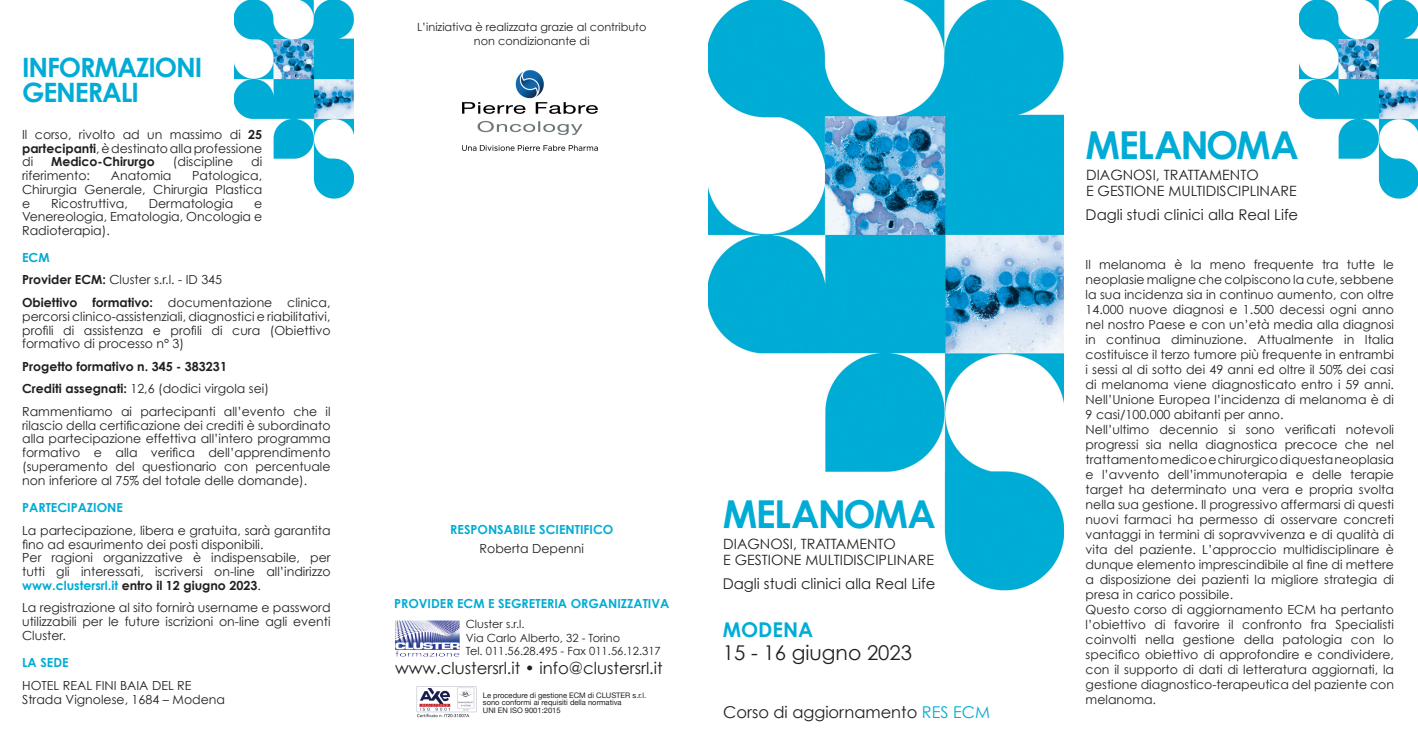
<style>
.page{position:relative;width:1418px;height:745px;background:#fff}
.page>*{position:absolute;margin:0;border:0;box-sizing:border-box;transform-origin:0 0}
.t1{font:700 38.38px "Century Gothic";letter-spacing:-.04em;color:#00acd5}
.t2{font:700 26.62px "Century Gothic";letter-spacing:-.04em;color:#00acd5}
.t3{font:20.38px "Century Gothic";color:#231f20}
.t4{font:700 20.38px "Century Gothic";color:#00acd5}
.t5{font:16.5px "Century Gothic";color:#231f20}
.t6{font:16.25px "Century Gothic";color:#231f20}
.t7{font:14.88px "Century Gothic";color:#231f20}
.t8{font:14.25px "Century Gothic";color:#231f20}
.t9{font:12.5px/15px "Century Gothic";color:#231f20;text-align:justify}
.t10{font:700 12.5px "Century Gothic";color:#00acd5}
.t11{font:700 12.5px "Century Gothic";color:#231f20}
.t12{font:11.25px "Century Gothic";color:#231f20}
.t13{font:7.62px "Helvetica Neue";color:#231f20}
.s1{font-weight:700}
.s2{font-weight:700;color:#00acd5}
.s3{color:#00acd5}
</style>
<div class="page">
<img style="left:235px;top:0;width:118px;height:199px">
<img style="left:1299px;top:0;width:118px;height:199px">
<img style="left:709px;top:0;width:354px;height:591px">
<img style="left:395px;top:620px;width:64px;height:36px">
<img style="left:416px;top:686px;width:61px;height:32px">
<img style="left:462px;top:70px;width:136px;height:81px">
<p class="t2" style="left:22px;top:50px;width:182px">INFORMAZIONI</p>
<p class="t2" style="left:22px;top:76px;width:118px">GENERALI</p>
<p class="t9" style="left:22px;top:127px;width:242px;line-height:13.8px">Il corso, rivolto ad un massimo di <span class="s1">25 partecipanti</span>, è destinato alla professione di</p>
<p class="t11" style="left:51px;top:154px;width:105px">Medico-Chirurgo</p>
<p class="t9" style="left:173px;top:154px;width:62px">(discipline</p>
<p class="t9" style="left:251px;top:154px;width:13px">di</p>
<p class="t9" style="left:22px;top:168px;width:69px">riferimento:</p>
<p class="t9" style="left:111px;top:168px;width:62px">Anatomia</p>
<p class="t9" style="left:22px;top:168px;width:242px;line-height:13.8px;text-indent:170px">Patologica, Chirurgia Generale, Chirurgia Plastica e</p>
<p class="t9" style="left:51px;top:195px;width:78px">Ricostruttiva,</p>
<p class="t9" style="left:149px;top:195px;width:86px">Dermatologia</p>
<p class="t9" style="left:22px;top:196px;width:242px;line-height:13.8px;text-indent:232px">e Venereologia, Ematologia, Oncologia e Radioterapia).</p>
<p class="t10" style="left:22px;top:249px;width:29px">ECM</p>
<p class="t9" style="left:22px;top:272px;width:201px"><span class="s1">Provider ECM:</span> Cluster s.r.l. - ID 345</p>
<p class="t9" style="left:22px;top:295px;width:310px;line-height:13.8px"><span class="s1">Obiettivo formativo:</span> documentazione clinica, percorsi clinico-assistenziali, diagnostici e riabilitativi, profili di assistenza e profili di cura (Obiettivo formativo di processo n° 3)</p>
<p class="t11" style="left:22px;top:358px;width:206px">Progetto formativo n. 345 - 383231</p>
<p class="t9" style="left:22px;top:381px;width:248px"><span class="s1">Crediti assegnati:</span> 12,6 (dodici virgola sei)</p>
<p class="t9" style="left:22px;top:404px;width:310px;line-height:13.8px">Rammentiamo ai partecipanti all’evento che il rilascio della certificazione dei crediti è subordinato alla partecipazione effettiva all’intero programma formativo e alla verifica dell’apprendimento (superamento del questionario con percentuale non inferiore al 75% del totale delle domande).</p>
<p class="t10" style="left:22px;top:499px;width:102px">PARTECIPAZIONE</p>
<p class="t9" style="left:22px;top:523px;width:310px;line-height:13.8px">La partecipazione, libera e gratuita, sarà garantita fino ad esaurimento dei posti disponibili.</p>
<p class="t9" style="left:22px;top:550px;width:310px;line-height:13.8px">Per ragioni organizzative è indispensabile, per tutti gli interessati, iscriversi on-line all’indirizzo <span class="s2">www.clustersrl.it</span> <span class="s1">entro il 12 giugno 2023</span>.</p>
<p class="t9" style="left:22px;top:600px;width:310px;line-height:13.8px">La registrazione al sito fornirà username e password utilizzabili per le future iscrizioni on-line agli eventi Cluster.</p>
<p class="t10" style="left:22px;top:654px;width:48px">LA SEDE</p>
<p class="t9" style="left:22px;top:677px;width:171px">HOTEL REAL FINI BAIA DEL RE</p>
<p class="t9" style="left:22px;top:691px;width:204px">Strada Vignolese, 1684 – Modena</p>
<p class="t12" style="left:417px;top:20px;width:231px">L’iniziativa è realizzata grazie al contributo</p>
<p class="t12" style="left:474px;top:34px;width:117px">non condizionante di</p>
<p class="t10" style="left:450px;top:521px;width:164px">RESPONSABILE SCIENTIFICO</p>
<p class="t9" style="left:479px;top:540px;width:106px">Roberta Depenni</p>
<p class="t10" style="left:394px;top:594px;width:277px">PROVIDER ECM E SEGRETERIA ORGANIZZATIVA</p>
<p class="t12" style="left:466px;top:616px;width:60px">Cluster s.r.l.</p>
<p class="t12" style="left:466px;top:630px;width:156px">Via Carlo Alberto, 32 - Torino</p>
<p class="t12" style="left:466px;top:644px;width:197px">Tel. 011.56.28.495 - Fax 011.56.12.317</p>
<p class="t5" style="left:395px;top:657px;width:269px">www.clustersrl.it • info@clustersrl.it</p>
<p class="t13" style="left:483px;top:689px;width:165px">Le procedure di gestione ECM di CLUSTER s.r.l.</p>
<p class="t13" style="left:483px;top:696px;width:140px">sono conformi ai requisiti della normativa</p>
<p class="t13" style="left:483px;top:704px;width:79px">UNI EN ISO 9001:2015</p>
<p class="t1" style="left:722px;top:489px;width:215px">MELANOMA</p>
<p class="t8" style="left:723px;top:535px;width:174px">DIAGNOSI, TRATTAMENTO</p>
<p class="t8" style="left:723px;top:550px;width:212px">E GESTIONE MULTIDISCIPLINARE</p>
<p class="t7" style="left:722px;top:574px;width:214px">Dagli studi clinici alla Real Life</p>
<p class="t4" style="left:722px;top:616px;width:92px">MODENA</p>
<p class="t3" style="left:722px;top:639px;width:191px">15 - 16 giugno 2023</p>
<p class="t6" style="left:723px;top:702px;width:268px">Corso di aggiornamento <span class="s3">RES ECM</span></p>
<p class="t1" style="left:1085px;top:121px;width:215px">MELANOMA</p>
<p class="t8" style="left:1086px;top:166px;width:174px">DIAGNOSI, TRATTAMENTO</p>
<p class="t8" style="left:1086px;top:182px;width:212px">E GESTIONE MULTIDISCIPLINARE</p>
<p class="t7" style="left:1085px;top:205px;width:214px">Dagli studi clinici alla Real Life</p>
<p class="t9" style="left:1085px;top:256px;width:310px">Il melanoma è la meno frequente tra tutte le neoplasie maligne che colpiscono la cute, sebbene la sua incidenza sia in continuo aumento, con oltre 14.000 nuove diagnosi e 1.500 decessi ogni anno nel nostro Paese e con un’età media alla diagnosi in continua diminuzione. Attualmente in Italia costituisce il terzo tumore più frequente in entrambi i sessi al di sotto dei 49 anni ed oltre il 50% dei casi di melanoma viene diagnosticato entro i 59 anni.<br>Nell’Unione Europea l’incidenza di melanoma è di 9 casi/100.000 abitanti per anno.</p>
<p class="t9" style="left:1085px;top:421px;width:310px">Nell’ultimo decennio si sono verificati notevoli progressi sia nella diagnostica precoce che nel trattamento medico e chirurgico di questa neoplasia e l’avvento dell’immunoterapia e delle terapie target ha determinato una vera e propria svolta nella sua gestione. Il progressivo affermarsi di questi nuovi farmaci ha permesso di osservare concreti vantaggi in termini di sopravvivenza e di qualità di vita del paziente. L’approccio multidisciplinare è dunque elemento imprescindibile al fine di mettere a disposizione dei pazienti la migliore strategia di presa in carico possibile.</p>
<p class="t9" style="left:1085px;top:601px;width:310px">Questo corso di aggiornamento ECM ha pertanto l’obiettivo di favorire il confronto fra Specialisti coinvolti nella gestione della patologia con lo specifico obiettivo di approfondire e condividere, con il supporto di dati di letteratura aggiornati, la gestione diagnostico-terapeutica del paziente con melanoma.</p>
</div>
